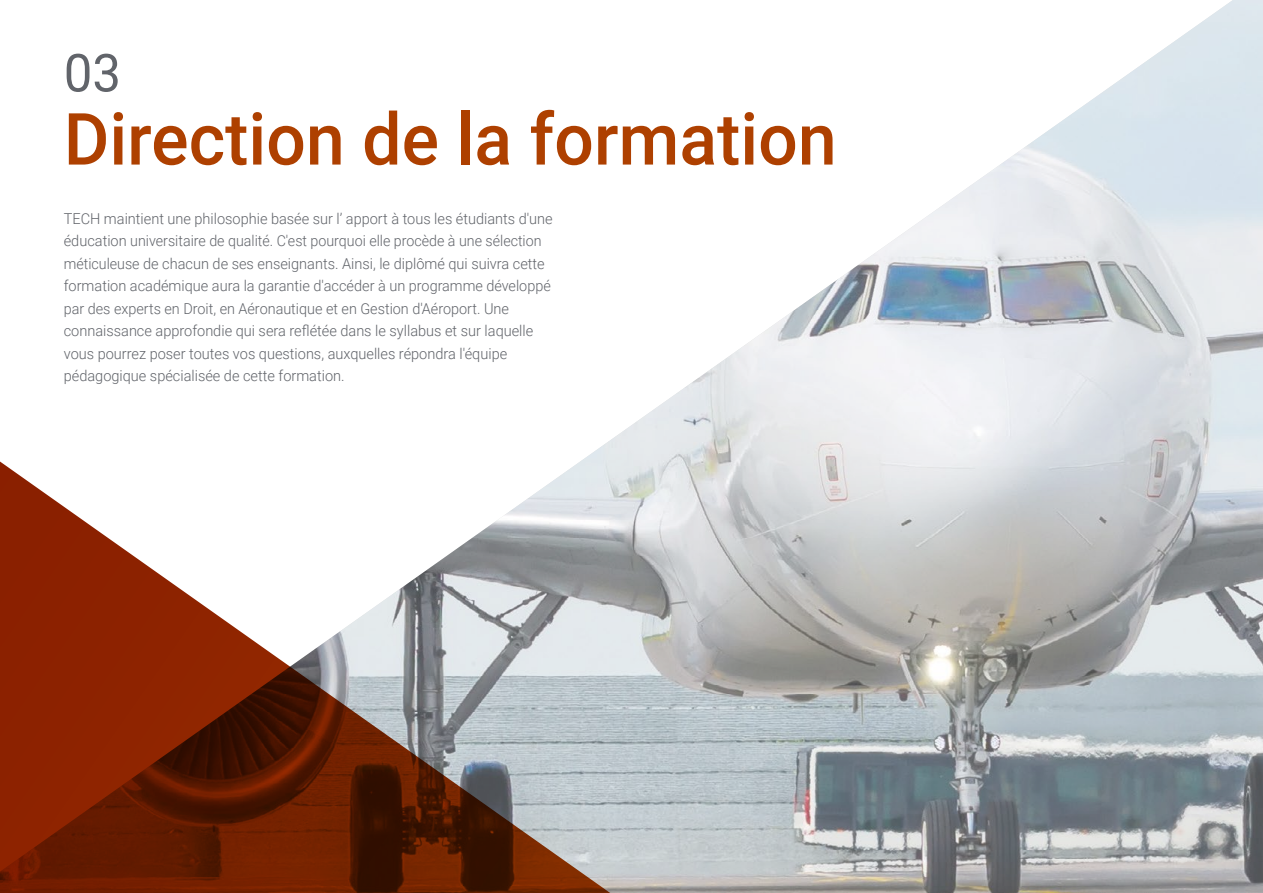
<style>
.page{position:relative;width:1263px;height:893px;background:#fff}
.page>*{position:absolute;margin:0;border:0;box-sizing:border-box;transform-origin:0 0}
.t1{font:500 72px "Roboto";color:#ae4000}
.t2{font:52.5px "Roboto";color:#61646a}
.t3{font:300 15px/22.5px "Roboto";color:#61646a}
</style>
<div class="page">
<img style="left:602px;top:0;width:661px;height:893px">
<svg style="left:0;top:446px;width:640px;height:447px"></svg>
<h2 class="t2" style="left:64px;top:36px;width:59px">03</h2>
<h1 class="t1" style="left:64px;top:89px;width:774px">Direction de la formation</h1>
<p class="t3" style="left:64px;top:207px;width:490px">TECH maintient une philosophie basée sur l’ apport à tous les étudiants d'une éducation universitaire de qualité. C'est pourquoi elle procède à une sélection méticuleuse de chacun de ses enseignants. Ainsi, le diplômé qui suivra cette formation académique aura la garantie d'accéder à un programme développé par des experts en Droit, en Aéronautique et en Gestion d'Aéroport. Une connaissance approfondie qui sera reflétée dans le syllabus et sur laquelle vous pourrez poser toutes vos questions, auxquelles répondra l'équipe pédagogique spécialisée de cette formation.</p>
</div>
